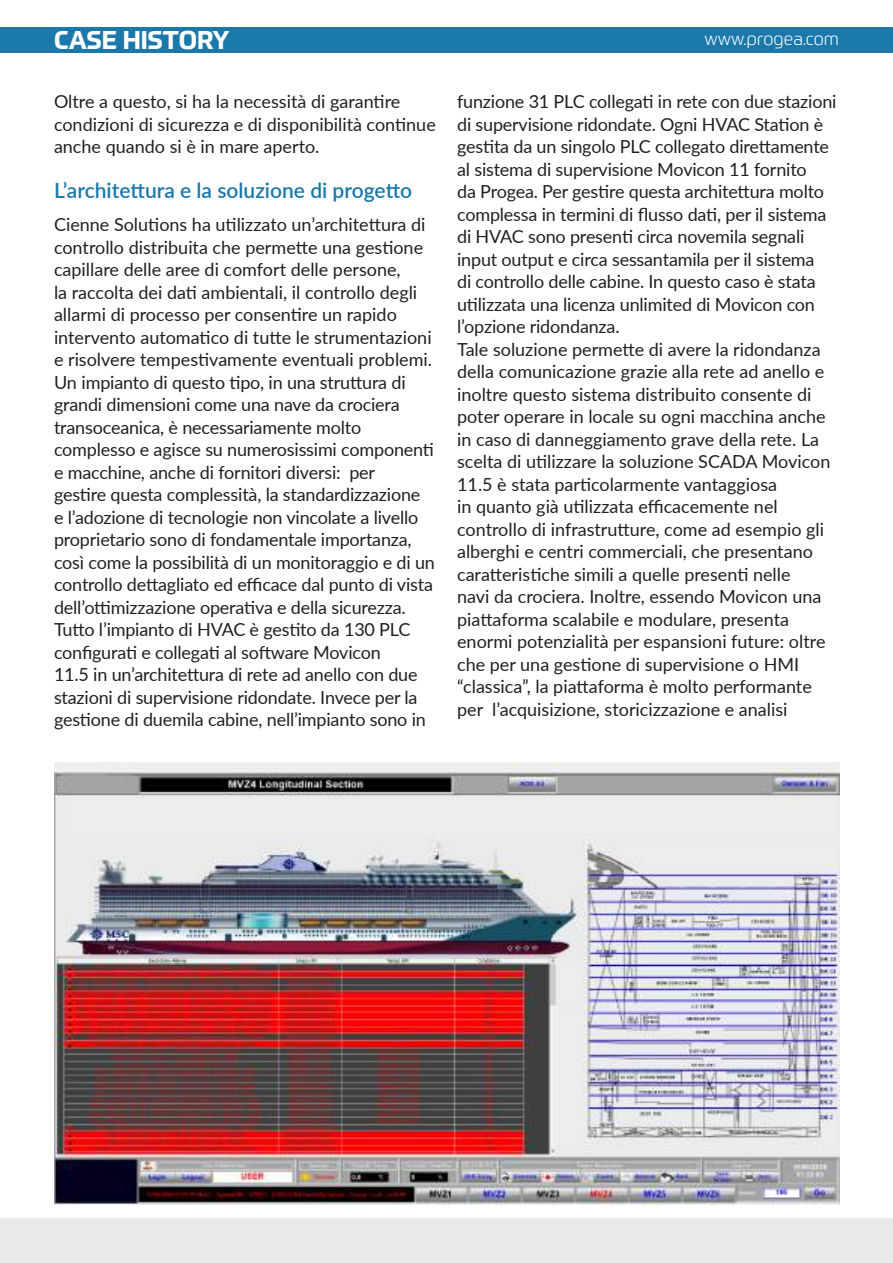
<style>
.page{position:relative;width:893px;height:1263px;background:#fff}
.page>*{position:absolute;margin:0;border:0;box-sizing:border-box;transform-origin:0 0}
.t1{font:700 25.05px "Prometo";color:#fff}
.t2{font:600 21px "Lato";color:#1a78ab}
.t3{font:18px/22.5px "Lato";letter-spacing:-.01em;color:#241f1f}
.t4{font:300 18px "Prometo";color:#fff}
</style>
<div class="page">
<div style="left:0;top:1218px;width:893px;height:45px;background:#ebeaea"></div>
<div style="left:0;top:27px;width:893px;height:26px;background:#1a78ab"></div>
<img style="left:54px;top:762px;width:785px;height:442px">
<h1 class="t1" style="left:54px;top:25px;width:177px">CASE HISTORY</h1>
<h1 class="t1" style="left:93px;top:25px;width:177px">CASE HISTORY</h1>
<p class="t4" style="left:705px;top:28px;width:136px">www.progea.com</p>
<p class="t3" style="left:54px;top:89px;width:383px">Oltre a questo, si ha la necessità di garantire condizioni di sicurezza e di disponibilità continue anche quando si è in mare aperto.</p>
<p class="t2" style="left:54px;top:175px;width:360px">L’architettura e la soluzione di progetto</p>
<p class="t3" style="left:54px;top:212px;width:382px">Cienne Solutions ha utilizzato un’architettura di controllo distribuita che permette una gestione capillare delle aree di comfort delle persone,<br>la raccolta dei dati ambientali, il controllo degli allarmi di processo per consentire un rapido intervento automatico di tutte le strumentazioni e risolvere tempestivamente eventuali problemi.<br>Un impianto di questo tipo, in una struttura di grandi dimensioni come una nave da crociera transoceanica, è necessariamente molto complesso e agisce su numerosissimi componenti e macchine, anche di fornitori diversi: per<br>gestire questa complessità, la standardizzazione<br>e l’adozione di tecnologie non vincolate a livello proprietario sono di fondamentale importanza, così come la possibilità di un monitoraggio e di un controllo dettagliato ed efficace dal punto di vista dell’ottimizzazione operativa e della sicurezza.<br>Tutto l’impianto di HVAC è gestito da 130 PLC configurati e collegati al software Movicon<br>11.5 in un’architettura di rete ad anello con due stazioni di supervisione ridondate. Invece per la gestione di duemila cabine, nell’impianto sono in</p>
<p class="t3" style="left:457px;top:89px;width:381px">funzione 31 PLC collegati in rete con due stazioni di supervisione ridondate. Ogni HVAC Station è gestita da un singolo PLC collegato direttamente al sistema di supervisione Movicon 11 fornito<br>da Progea. Per gestire questa architettura molto complessa in termini di flusso dati, per il sistema di HVAC sono presenti circa novemila segnali input output e circa sessantamila per il sistema<br>di controllo delle cabine. In questo caso è stata utilizzata una licenza unlimited di Movicon con l’opzione ridondanza.<br>Tale soluzione permette di avere la ridondanza della comunicazione grazie alla rete ad anello e inoltre questo sistema distribuito consente di poter operare in locale su ogni macchina anche in caso di danneggiamento grave della rete. La scelta di utilizzare la soluzione SCADA Movicon 11.5 è stata particolarmente vantaggiosa<br>in quanto già utilizzata efficacemente nel controllo di infrastrutture, come ad esempio gli alberghi e centri commerciali, che presentano caratteristiche simili a quelle presenti nelle<br>navi da crociera. Inoltre, essendo Movicon una piattaforma scalabile e modulare, presenta enormi potenzialità per espansioni future: oltre che per una gestione di supervisione o HMI “classica”, la piattaforma è molto performante per l’acquisizione, storicizzazione e analisi</p>
</div>
